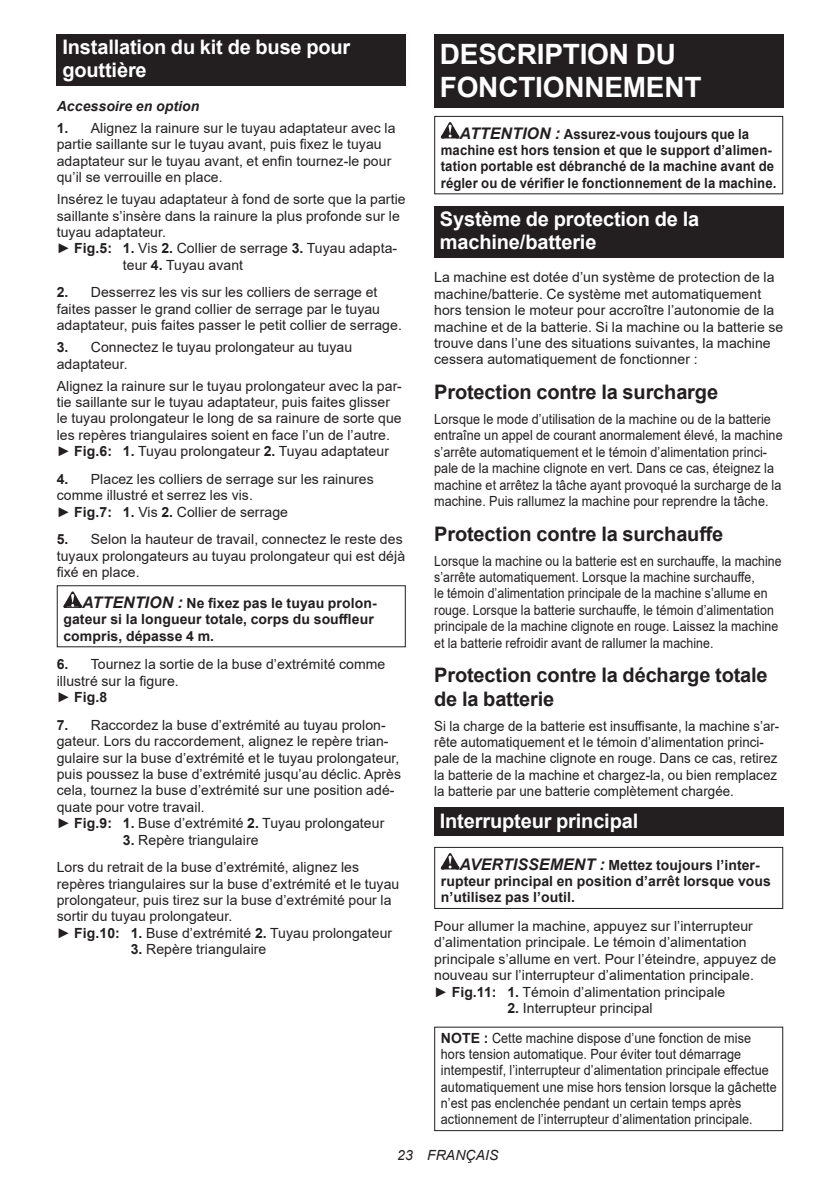
<style>
.page{position:relative;width:840px;height:1191px;background:#fff}
.page>*{position:absolute;margin:0;border:0;box-sizing:border-box;transform-origin:0 0}
.t1{font:700 28px/32.8px "Arial";letter-spacing:-.01em;color:#fff}
.t2{font:700 20px/23.4px "Arial";letter-spacing:-.01em;color:#231f20}
.t3{font:700 20px/23.4px "Arial";letter-spacing:-.01em;color:#fff}
.t4{font:14px/16.4px "Arial";letter-spacing:.005em;color:#231f20}
.t5{font:14px/16.4px "Arial";letter-spacing:.005em;color:#231f20;scale:.9 1}
.t6{font:14px/16.4px "Arial";letter-spacing:.005em;color:#231f20;scale:.88 1}
.t7{font:14px/16.4px "Arial";letter-spacing:.005em;color:#231f20;scale:.95 1}
.t8{font:700 14px/16.4px "Arial";letter-spacing:.005em;color:#231f20}
.t9{font:700 14px/16.4px "Arial";letter-spacing:.005em;color:#231f20;text-align:center;scale:.94 1}
.t10{font:italic 700 14px "Arial";letter-spacing:.005em;color:#231f20}
.t11{font:italic 14px "Arial";letter-spacing:.005em;color:#231f20}
.s1{font-weight:700}
.s2{font-style:italic;font-size:16px}
</style>
<div class="page">
<div style="left:57px;top:34px;width:348px;height:52px;background:#231f20"></div>
<svg style="left:63px;top:591px;width:19px;height:17px"></svg>
<div style="left:57px;top:585px;width:348px;height:62px;border:1px solid #231f20"></div>
<div style="left:434px;top:34px;width:348px;height:74px;background:#231f20"></div>
<svg style="left:440px;top:122px;width:19px;height:16px"></svg>
<div style="left:434px;top:116px;width:348px;height:78px;border:1px solid #231f20"></div>
<div style="left:434px;top:206px;width:348px;height:51px;background:#231f20"></div>
<div style="left:434px;top:807px;width:348px;height:29px;background:#231f20"></div>
<svg style="left:440px;top:853px;width:19px;height:16px"></svg>
<div style="left:434px;top:847px;width:348px;height:62px;border:1px solid #231f20"></div>
<div style="left:434px;top:1026px;width:348px;height:105px;border:1px solid #231f20"></div>
<h2 class="t3" style="left:62px;top:36px;width:289px">Installation du kit de buse pour gouttière</h2>
<p class="t10" style="left:57px;top:97px;width:144px">Accessoire en option</p>
<p class="t4" style="left:57px;top:120px;width:340px"><span class="s1">1.</span> Alignez la rainure sur le tuyau adaptateur avec la partie saillante sur le tuyau avant, puis fixez le tuyau adaptateur sur le tuyau avant, et enfin tournez-le pour qu’il se verrouille en place.</p>
<p class="t4" style="left:57px;top:191px;width:350px">Insérez le tuyau adaptateur à fond de sorte que la partie</p>
<p class="t4" style="left:57px;top:207px;width:344px">saillante s’insère dans la rainure la plus profonde sur le</p>
<p class="t4" style="left:57px;top:224px;width:111px">tuyau adaptateur.</p>
<p class="t4" style="left:57px;top:240px;width:342px">► <span class="s1">Fig.5: 1.</span> Vis <span class="s1">2.</span> Collier de serrage <span class="s1">3.</span> Tuyau adapta-</p>
<p class="t4" style="left:123px;top:256px;width:122px">teur <span class="s1">4.</span> Tuyau avant</p>
<p class="t4" style="left:57px;top:284px;width:346px"><span class="s1">2.</span> Desserrez les vis sur les colliers de serrage et faites passer le grand collier de serrage par le tuyau adaptateur, puis faites passer le petit collier de serrage.</p>
<p class="t4" style="left:57px;top:339px;width:297px"><span class="s1">3.</span> Connectez le tuyau prolongateur au tuyau adaptateur.</p>
<p class="t4" style="left:57px;top:377px;width:346px">Alignez la rainure sur le tuyau prolongateur avec la par&shy;tie saillante sur le tuyau adaptateur, puis faites glisser le tuyau prolongateur le long de sa rainure de sorte que les repères triangulaires soient en face l’un de l’autre. ► <span class="s1">Fig.6: 1.</span> Tuyau prolongateur <span class="s1">2.</span> Tuyau adaptateur</p>
<p class="t4" style="left:57px;top:471px;width:318px"><span class="s1">4.</span> Placez les colliers de serrage sur les rainures comme illustré et serrez les vis.<br>► <span class="s1">Fig.7: 1.</span> Vis <span class="s1">2.</span> Collier de serrage</p>
<p class="t4" style="left:57px;top:531px;width:349px"><span class="s1">5.</span> Selon la hauteur de travail, connectez le reste des tuyaux prolongateurs au tuyau prolongateur qui est déjà fixé en place.</p>
<p class="t8" style="left:63px;top:595px;width:314px;text-indent:19px"><span class="s2">ATTENTION :</span> Ne fixez pas le tuyau prolon&shy;gateur si la longueur totale, corps du souffleur compris, dépasse 4 m.</p>
<p class="t4" style="left:57px;top:656px;width:330px"><span class="s1">6.</span> Tournez la sortie de la buse d’extrémité comme illustré sur la figure.<br>► <span class="s1">Fig.8</span></p>
<p class="t4" style="left:57px;top:716px;width:346px"><span class="s1">7.</span> Raccordez la buse d’extrémité au tuyau prolon&shy;gateur. Lors du raccordement, alignez le repère trian&shy;gulaire sur la buse d’extrémité et le tuyau prolongateur, puis poussez la buse d’extrémité jusqu’au déclic. Après cela, tournez la buse d’extrémité sur une position adé&shy;quate pour votre travail.<br>► <span class="s1">Fig.9: 1.</span> Buse d’extrémité <span class="s1">2.</span> Tuyau prolongateur</p>
<p class="t4" style="left:57px;top:825px;width:304px;line-height:27.8px;text-indent:66px"><span class="s1">3.</span> Repère triangulaire<br>Lors du retrait de la buse d’extrémité, alignez les</p>
<p class="t4" style="left:57px;top:875px;width:344px">repères triangulaires sur la buse d’extrémité et le tuyau prolongateur, puis tirez sur la buse d’extrémité pour la sortir du tuyau prolongateur.<br>► <span class="s1">Fig.10: 1.</span> Buse d’extrémité <span class="s1">2.</span> Tuyau prolongateur</p>
<p class="t4" style="left:131px;top:941px;width:137px"><span class="s1">3.</span> Repère triangulaire</p>
<h1 class="t1" style="left:439px;top:38px;width:263px">DESCRIPTION DU<br>FONCTIONNEMENT</h1>
<p class="t9" style="left:440px;top:125px;width:358px"><span class="s2">ATTENTION :</span> Assurez-vous toujours que la machine est hors tension et que le support d’alimen&shy;tation portable est débranché de la machine avant de régler ou de vérifier le fonctionnement de la machine.</p>
<h2 class="t3" style="left:439px;top:207px;width:261px">Système de protection de la machine/batterie</h2>
<p class="t4" style="left:434px;top:269px;width:350px">La machine est dotée d’un système de protection de la machine/batterie. Ce système met automatiquement hors tension le moteur pour accroître l’autonomie de la machine et de la batterie. Si la machine ou la batterie se trouve dans l’une des situations suivantes, la machine cessera automatiquement de fonctionner :</p>
<h2 class="t2" style="left:434px;top:381px;width:285px">Protection contre la surcharge</h2>
<p class="t5" style="left:434px;top:411px;width:388px">Lorsque le mode d’utilisation de la machine ou de la batterie entraîne un appel de courant anormalement élevé, la machine s’arrête automatiquement et le témoin d’alimentation princi&shy;pale de la machine clignote en vert. Dans ce cas, éteignez la machine et arrêtez la tâche ayant provoqué la surcharge de la machine. Puis rallumez la machine pour reprendre la tâche.</p>
<h2 class="t2" style="left:434px;top:522px;width:290px">Protection contre la surchauffe</h2>
<p class="t6" style="left:434px;top:552px;width:396px">Lorsque la machine ou la batterie est en surchauffe, la machine s’arrête automatiquement. Lorsque la machine surchauffe,<br>le témoin d’alimentation principale de la machine s’allume en rouge. Lorsque la batterie surchauffe, le témoin d’alimentation principale de la machine clignote en rouge. Laissez la machine et la batterie refroidir avant de rallumer la machine.</p>
<h2 class="t2" style="left:434px;top:664px;width:335px">Protection contre la décharge totale de la batterie</h2>
<p class="t7" style="left:434px;top:717px;width:364px">Si la charge de la batterie est insuffisante, la machine s’ar&shy;rête automatiquement et le témoin d’alimentation princi&shy;pale de la machine clignote en rouge. Dans ce cas, retirez la batterie de la machine et chargez-la, ou bien remplacez la batterie par une batterie complètement chargée.</p>
<h2 class="t3" style="left:439px;top:809px;width:200px">Interrupteur principal</h2>
<p class="t8" style="left:440px;top:856px;width:331px;text-indent:19px"><span class="s2">AVERTISSEMENT :</span> Mettez toujours l’inter&shy;rupteur principal en position d’arrêt lorsque vous n’utilisez pas l’outil.</p>
<p class="t4" style="left:434px;top:917px;width:343px">Pour allumer la machine, appuyez sur l’interrupteur d’alimentation principale. Le témoin d’alimentation principale s’allume en vert. Pour l’éteindre, appuyez de nouveau sur l’interrupteur d’alimentation principale.<br>► <span class="s1">Fig.11: 1.</span> Témoin d’alimentation principale</p>
<p class="t4" style="left:440px;top:993px;width:311px;line-height:29.6px;text-indent:66px"><span class="s1">2.</span> Interrupteur principal<br><span class="s1">NOTE :</span> Cette machine dispose d’une fonction de mise</p>
<p class="t5" style="left:440px;top:1045px;width:374px">hors tension automatique. Pour éviter tout démarrage intempestif, l’interrupteur d’alimentation principale effectue automatiquement une mise hors tension lorsque la gâchette n’est pas enclenchée pendant un certain temps après actionnement de l’interrupteur d’alimentation principale.</p>
<p class="t11" style="left:397px;top:1146px;width:103px">23 FRANÇAIS</p>
</div>
